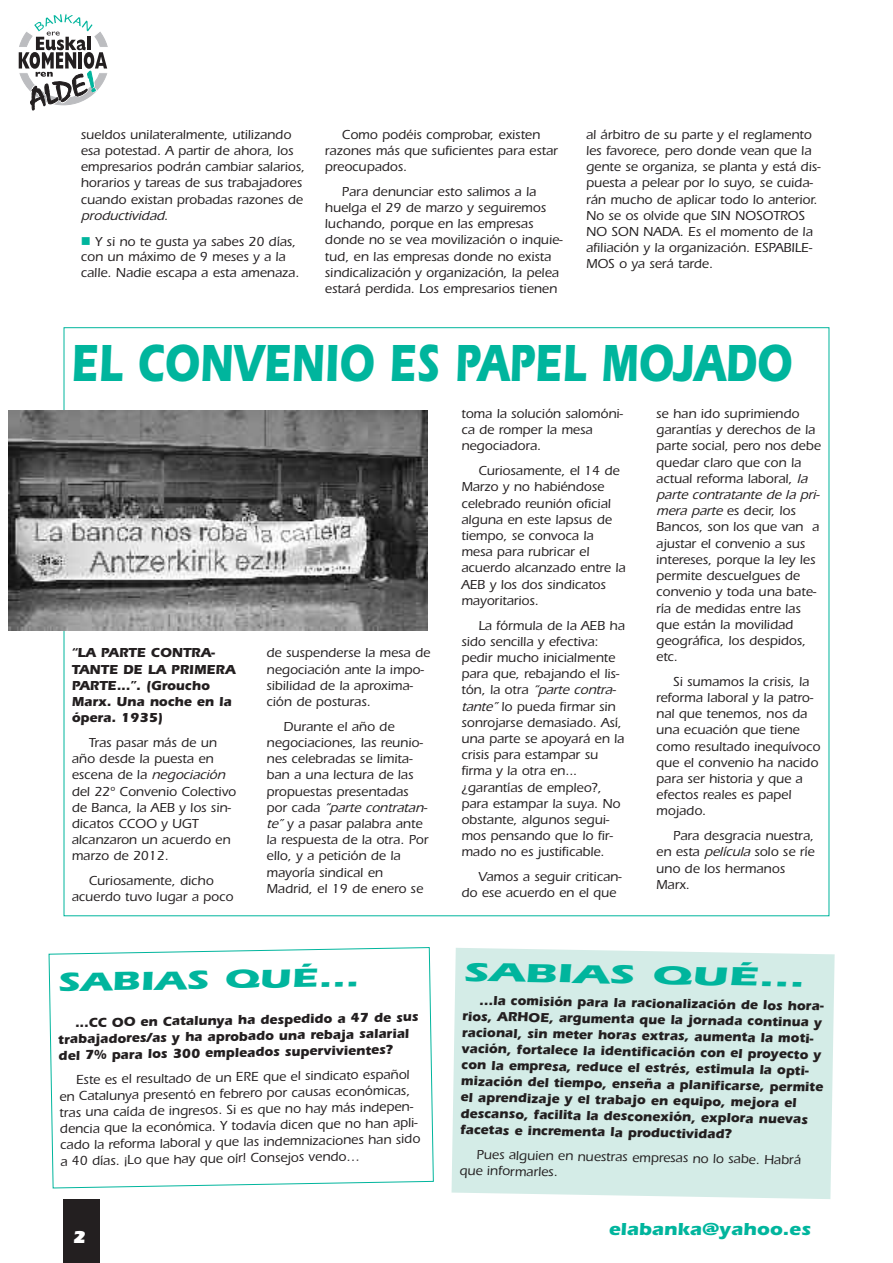
<style>
.page{position:relative;width:893px;height:1263px;background:#fff}
.page>*{position:absolute;margin:0;border:0;box-sizing:border-box;transform-origin:0 0}
.t1{font:700 54px "Itc Eras";color:#00b59d;scale:.75 1}
.t2{font:700 27px "Itc Eras";color:#00b59d;scale:1.5 1}
.t3{font:700 27px "Itc Eras";color:#00b59d;scale:1.7 1}
.t4{font:700 18px "Itc Eras";color:#00b59d;scale:1.1 1}
.t5{font:900 18px "Eras IT Cby BT";color:#fff}
.t6{font:500 13.5px/16.2px "Itc Eras";color:#231f20}
.t7{font:700 13.5px/16.2px "Itc Eras";color:#231f20}
.s1{font-style:italic}
.s2{color:#00b59d}
</style>
<div class="page">
<div style="left:64px;top:1199px;width:36px;height:64px;background:#231f20"></div>
<svg style="left:18px;top:14px;width:90px;height:97px"></svg>
<svg style="left:49px;top:947px;width:385px;height:241px"></svg>
<div style="left:452px;top:948px;width:383px;height:251px;background:#d4ece7"></div>
<img style="left:9px;top:411px;width:419px;height:219px">
<p class="t6" style="left:81px;top:128px;width:226px">sueldos unilateralmente, utilizando esa potestad. A partir de ahora, los empresarios podrán cambiar salarios, horarios y tareas de sus trabajadores cuando existan probadas razones de <span class="s1">productividad</span>.</p>
<p class="t6" style="left:81px;top:235px;width:220px;line-height:15.6px"><span class="s2">■</span> Y si no te gusta ya sabes 20 días, con un máximo de 9 meses y a la calle. Nadie escapa a esta amenaza.</p>
<p class="t6" style="left:325px;top:128px;width:234px;text-indent:17px">Como podéis comprobar, existen razones más que suficientes para estar preocupados.</p>
<p class="t6" style="left:325px;top:185px;width:239px;text-indent:17px">Para denunciar esto salimos a la huelga el 29 de marzo y seguiremos luchando, porque en las empresas donde no se vea movilización o inquie&shy;tud, en las empresas donde no exista sindicalización y organización, la pelea estará perdida. Los empresarios tienen</p>
<p class="t6" style="left:586px;top:128px;width:236px">al árbitro de su parte y el reglamento les favorece, pero donde vean que la gente se organiza, se planta y está dis&shy;puesta a pelear por lo suyo, se cuida&shy;rán mucho de aplicar todo lo anterior.<br>No se os olvide que SIN NOSOTROS NO SON NADA. Es el momento de la afiliación y la organización. ESPABILE-MOS o ya será tarde.</p>
<h1 class="t1" style="left:71px;top:344px;width:963px">EL CONVENIO ES PAPEL MOJADO</h1>
<p class="t7" style="left:72px;top:646px;width:165px">“LA PARTE CONTRA-<br>TANTE DE LA PRIMERA<br>PARTE...”. (Groucho<br>Marx. Una noche en la ópera. 1935)</p>
<p class="t6" style="left:72px;top:736px;width:166px;text-indent:17px">Tras pasar más de un año desde la puesta en escena de la <span class="s1">negociación </span>del 22º Convenio Colectivo de Banca, la AEB y los sin&shy;dicatos CCOO y UGT alcanzaron un acuerdo en marzo de 2012.</p>
<p class="t6" style="left:72px;top:874px;width:163px;text-align:center">Curiosamente, dicho acuerdo tuvo lugar a poco</p>
<p class="t6" style="left:267px;top:646px;width:165px">de suspenderse la mesa de negociación ante la impo&shy;sibilidad de la aproxima&shy;ción de posturas.</p>
<p class="t6" style="left:267px;top:719px;width:164px;text-indent:17px">Durante el año de negociaciones, las reunio&shy;nes celebradas se limita&shy;ban a una lectura de las propuestas presentadas por cada <span class="s1">“parte contratan&shy;te”</span> y a pasar palabra ante la respuesta de la otra. Por ello, y a petición de la mayoría sindical en<br>Madrid, el 19 de enero se</p>
<h2 class="t2" style="left:57px;top:973px;width:203px;rotate:-1deg">SABIAS QUÉ…</h2>
<p class="t7" style="left:58px;top:1016px;width:362px;text-indent:17px;rotate:-1deg">...CC OO en Catalunya ha despedido a 47 de sus trabajadores/as y ha aprobado una rebaja salarial del 7% para los 300 empleados supervivientes?</p>
<p class="t6" style="left:59px;top:1073px;width:362px;text-indent:17px;rotate:-1deg">Este es el resultado de un ERE que el sindicato español en Catalunya presentó en febrero por causas económicas, tras una caída de ingresos. Si es que no hay más indepen&shy;dencia que la económica. Y todavía dicen que no han apli&shy;cado la reforma laboral y que las indemnizaciones han sido a 40 días. ¡Lo que hay que oír! Consejos vendo…</p>
<h3 class="t5" style="left:74px;top:1226px;width:13px">2</h3>
<p class="t6" style="left:461px;top:407px;width:163px">toma la solución salomóni&shy;ca de romper la mesa negociadora.</p>
<p class="t6" style="left:461px;top:464px;width:166px;text-indent:17px">Curiosamente, el 14 de<br>Marzo y no habiéndose celebrado reunión oficial alguna en este lapsus de tiempo, se convoca la mesa para rubricar el acuerdo alcanzado entre la<br>AEB y los dos sindicatos mayoritarios.</p>
<p class="t6" style="left:461px;top:618px;width:165px;text-indent:17px">La fórmula de la AEB ha sido sencilla y efectiva: pedir mucho inicialmente para que, rebajando el lis&shy;tón, la otra <span class="s1">“parte contra&shy;tante”</span> lo pueda firmar sin sonrojarse demasiado. Así, una parte se apoyará en la crisis para estampar su firma y la otra en... ¿garantías de empleo?, para estampar la suya. No obstante, algunos segui&shy;mos pensando que lo fir&shy;mado no es justificable.</p>
<p class="t6" style="left:461px;top:870px;width:162px;text-indent:17px">Vamos a seguir critican&shy;do ese acuerdo en el que</p>
<p class="t6" style="left:656px;top:407px;width:167px">se han ido suprimiendo garantías y derechos de la parte social, pero nos debe quedar claro que con la actual reforma laboral, <span class="s1">la parte contratante de la pri&shy;mera parte</span> es decir, los<br>Bancos, son los que van a ajustar el convenio a sus intereses, porque la ley les permite descuelgues de convenio y toda una bate&shy;ría de medidas entre las que están la movilidad geográfica, los despidos, etc.</p>
<p class="t6" style="left:656px;top:675px;width:166px;text-indent:17px">Si sumamos la crisis, la reforma laboral y la patro&shy;nal que tenemos, nos da una ecuación que tiene como resultado inequívoco que el convenio ha nacido para ser historia y que a efectos reales es papel mojado.</p>
<p class="t6" style="left:656px;top:829px;width:160px;text-indent:17px">Para desgracia nuestra, en esta <span class="s1">película</span> solo se ríe uno de los hermanos<br>Marx.</p>
<h2 class="t3" style="left:463px;top:962px;width:203px;rotate:1deg">SABIAS QUÉ…</h2>
<p class="t7" style="left:462px;top:993px;width:364px;text-indent:17px;rotate:1deg">...la comisión para la racionalización de los hora&shy;rios, ARHOE, argumenta que la jornada continua y racional, sin meter horas extras, aumenta la moti&shy;vación, fortalece la identificación con el proyecto y con la empresa, reduce el estrés, estimula la opti&shy;mización del tiempo, enseña a planificarse, permite el aprendizaje y el trabajo en equipo, mejora el descanso, facilita la desconexión, explora nuevas facetas e incrementa la productividad?</p>
<p class="t6" style="left:460px;top:1147px;width:343px;text-indent:17px;rotate:1deg">Pues alguien en nuestras empresas no lo sabe. Habrá que informarles.</p>
<h3 class="t4" style="left:609px;top:1223px;width:185px">elabanka@yahoo.es</h3>
</div>
